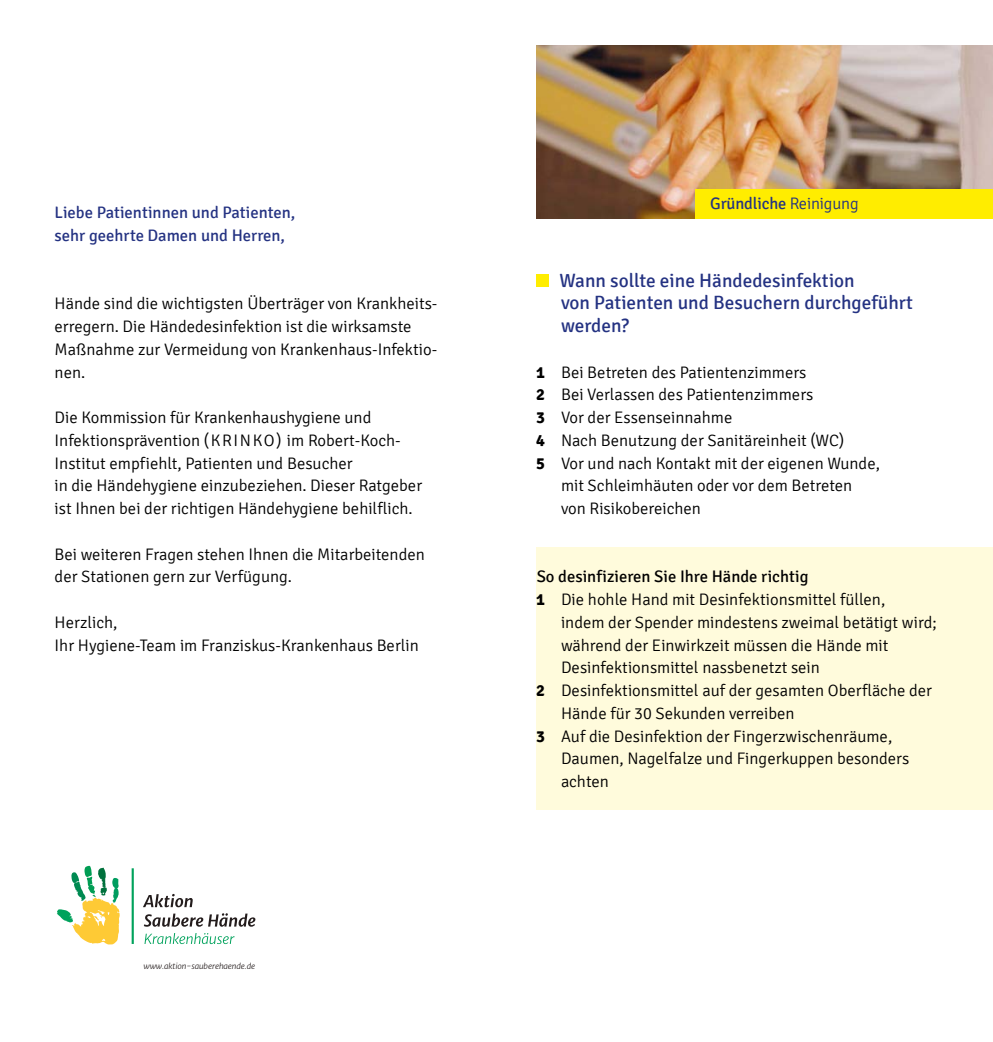
<style>
.page{position:relative;width:993px;height:1042px;background:#fff}
.page>*{position:absolute;margin:0;border:0;box-sizing:border-box;transform-origin:0 0}
.t1{font:19.25px/22.8px "Signika";color:#243282}
.t2{font:300 16.62px/22.8px "Signika";color:#000}
.t3{font:16.62px/22.8px "Signika";color:#243282}
.t4{font:16.62px "Signika";color:#000}
.t5{font:italic 8.05px "Merriweather Sans";letter-spacing:-.005em;color:#231c1c}
.s1{font-weight:300}
.s2{font-weight:700}
</style>
<div class="page">
<div style="left:536px;top:547px;width:456px;height:263px;background:#fffbdc"></div>
<div style="left:536px;top:274px;width:13px;height:12px;background:#ffed00"></div>
<img style="left:536px;top:46px;width:456px;height:172px">
<div style="left:695px;top:189px;width:297px;height:29px;background:#ffed00"></div>
<svg style="left:57px;top:866px;width:63px;height:78px"></svg>
<svg style="left:132px;top:868px;width:2px;height:76px"></svg>
<svg style="left:143px;top:894px;width:50px;height:13px"></svg>
<svg style="left:144px;top:913px;width:111px;height:14px"></svg>
<svg style="left:144px;top:933px;width:90px;height:11px"></svg>
<p class="t3" style="left:55px;top:202px;width:242px">Liebe Patientinnen und Patienten, sehr geehrte Damen und Herren,</p>
<p class="t2" style="left:55px;top:293px;width:384px">Hände sind die wichtigsten Übertr‰äger von Krankheits&shy;erregern. Die H‰ändedesinfektion ist die wirksamste Maßnahme zur Vermeidung von Krankenhaus-Infektio&shy;nen.</p>
<p class="t2" style="left:55px;top:406px;width:369px">Die Kommission für Krankenhaushygiene und Infektionsprä‰vention (KRINKO) im Robert-Koch-Institut empfiehlt, Patienten und Besucher<br>in die Hä‰ndehygiene einzubeziehen. Dieser Ratgeber ist Ihnen bei der richtigen H‰ändehygiene behilflich.</p>
<p class="t2" style="left:55px;top:543px;width:371px">Bei weiteren Fragen stehen Ihnen die Mitarbeitenden der Stationen gern zur Verfügung.</p>
<p class="t2" style="left:55px;top:611px;width:366px">Herzlich,<br>Ihr Hygiene-Team im Franziskus-Krankenhaus Berlin</p>
<p class="t5" style="left:143px;top:961px;width:113px">www.aktion-sauberehaende.de</p>
<p class="t3" style="left:710px;top:192px;width:150px">Gründliche <span class="s1">Reinigung</span></p>
<p class="t1" style="left:559px;top:269px;width:355px">Wann sollte eine Händedesinfektion<br>von Patienten und Besuchern durchgeführt werden?</p>
<p class="t2" style="left:536px;top:361px;width:272px"><span class="s2">1</span> Bei Betreten des Patientenzimmers</p>
<p class="t2" style="left:536px;top:384px;width:278px"><span class="s2">2</span> Bei Verlassen des Patientenzimmers</p>
<p class="t2" style="left:536px;top:406px;width:198px"><span class="s2">3</span> Vor der Essenseinnahme</p>
<p class="t2" style="left:536px;top:429px;width:309px"><span class="s2">4</span> Nach Benutzung der Sanitäreinheit (WC)</p>
<p class="t2" style="left:536px;top:452px;width:345px"><span class="s2">5</span> Vor und nach Kontakt mit der eigenen Wunde,</p>
<p class="t2" style="left:561px;top:475px;width:293px">mit Schleimhäuten oder vor dem Betreten</p>
<p class="t2" style="left:561px;top:497px;width:141px">von Risikobereichen</p>
<p class="t4" style="left:536px;top:567px;width:273px">So desinfizieren Sie Ihre Hände richtig</p>
<p class="t2" style="left:536px;top:588px;width:350px"><span class="s2">1</span> Die hohle Hand mit Desinfektionsmittel füllen,</p>
<p class="t2" style="left:561px;top:611px;width:377px">indem der Spender mindestens zweimal betätigt wird;</p>
<p class="t2" style="left:561px;top:634px;width:329px">während der Einwirkzeit müssen die Hände mit</p>
<p class="t2" style="left:561px;top:656px;width:260px">Desinfektionsmittel nassbenetzt sein</p>
<p class="t2" style="left:536px;top:679px;width:397px"><span class="s2">2</span> Desinfektionsmittel auf der gesamten Oberfläche der</p>
<p class="t2" style="left:561px;top:702px;width:235px">Hände für 30 Sekunden verreiben</p>
<p class="t2" style="left:536px;top:725px;width:357px"><span class="s2">3</span> Auf die Desinfektion der Fingerzwischenräume,</p>
<p class="t2" style="left:561px;top:747px;width:350px">Daumen, Nagelfalze und Fingerkuppen besonders</p>
<p class="t2" style="left:561px;top:770px;width:49px">achten</p>
</div>
